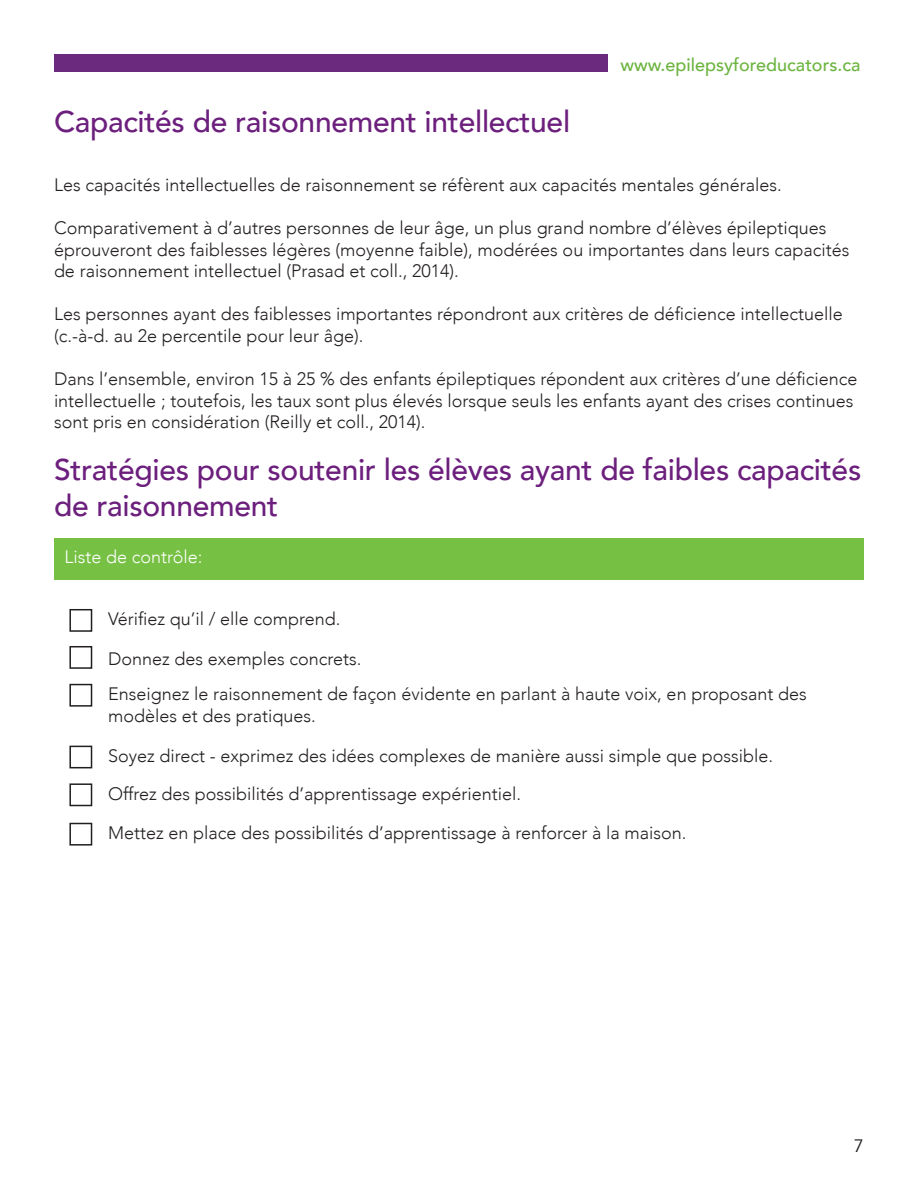
<style>
.page{position:relative;width:918px;height:1188px;background:#fff}
.page>*{position:absolute;margin:0;border:0;box-sizing:border-box;transform-origin:0 0}
.t1{font:500 30px/36px "Avenir";letter-spacing:-.01em;color:#6c1f7d}
.t2{font:300 18px/21.6px "Avenir";color:#231f20}
.t3{font:500 18px "Avenir";color:#6cb43f}
.t4{font:300 18px "Avenir";color:#fff}
.t5{font:18px "Avenir";color:#231f20}
</style>
<div class="page">
<div style="left:54px;top:54px;width:554px;height:18px;background:#6c2a7e"></div>
<div style="left:69px;top:609px;width:23px;height:23px;border:2px solid #231f20"></div>
<div style="left:69px;top:646px;width:23px;height:23px;border:2px solid #231f20"></div>
<div style="left:69px;top:684px;width:23px;height:23px;border:2px solid #231f20"></div>
<div style="left:69px;top:746px;width:23px;height:22px;border:2px solid #231f20"></div>
<div style="left:69px;top:783px;width:23px;height:23px;border:2px solid #231f20"></div>
<div style="left:69px;top:823px;width:23px;height:23px;border:2px solid #231f20"></div>
<div style="left:54px;top:538px;width:810px;height:41px;background:#76c043"></div>
<p class="t3" style="left:621px;top:50px;width:241px">www.epilepsyforeducators.ca</p>
<p class="t1" style="left:54px;top:102px;width:518px">Capacités de raisonnement intellectuel</p>
<p class="t2" style="left:54px;top:174px;width:729px">Les capacités intellectuelles de raisonnement se réfèrent aux capacités mentales générales.</p>
<p class="t2" style="left:54px;top:217px;width:797px">Comparativement à d’autres personnes de leur âge, un plus grand nombre d’élèves épileptiques éprouveront des faiblesses légères (moyenne faible), modérées ou importantes dans leurs capacités de raisonnement intellectuel (Prasad et coll., 2014).</p>
<p class="t2" style="left:54px;top:303px;width:790px">Les personnes ayant des faiblesses importantes répondront aux critères de déficience intellectuelle (c.-à-d. au 2e percentile pour leur âge).</p>
<p class="t2" style="left:54px;top:368px;width:805px">Dans l’ensemble, environ 15 à 25 % des enfants épileptiques répondent aux critères d’une déficience intellectuelle ; toutefois, les taux sont plus élevés lorsque seuls les enfants ayant des crises continues sont pris en considération (Reilly et coll., 2014).</p>
<p class="t1" style="left:54px;top:450px;width:809px">Stratégies pour soutenir les élèves ayant de faibles capacités de raisonnement</p>
<p class="t4" style="left:64px;top:546px;width:140px">Liste de contrôle:</p>
<p class="t2" style="left:108px;top:608px;width:234px">Vérifiez qu’il / elle comprend.</p>
<p class="t2" style="left:108px;top:648px;width:255px">Donnez des exemples concrets.</p>
<p class="t2" style="left:108px;top:683px;width:700px">Enseignez le raisonnement de façon évidente en parlant à haute voix, en proposant des modèles et des pratiques.</p>
<p class="t2" style="left:108px;top:745px;width:667px">Soyez direct - exprimez des idées complexes de manière aussi simple que possible.</p>
<p class="t2" style="left:108px;top:783px;width:415px">Offrez des possibilités d’apprentissage expérientiel.</p>
<p class="t2" style="left:108px;top:822px;width:580px">Mettez en place des possibilités d’apprentissage à renforcer à la maison.</p>
<p class="t5" style="left:854px;top:1135px;width:12px">7</p>
</div>
